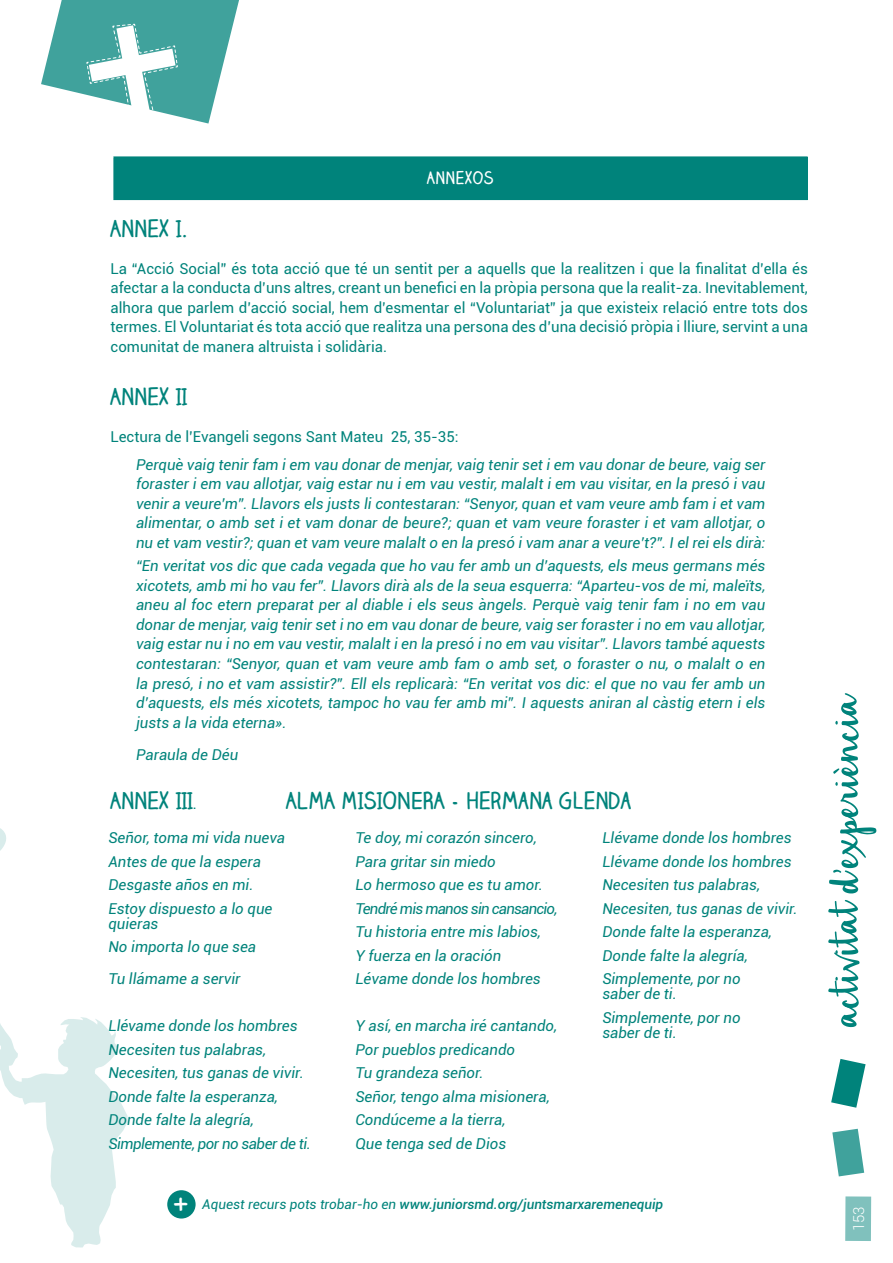
<style>
.page{position:relative;width:893px;height:1263px;background:#fff}
.page>*{position:absolute;margin:0;border:0;box-sizing:border-box;transform-origin:0 0}
.t1{font:65.7px "Hickory Jack";color:#00837b}
.t2{font:700 22.5px "Claire Hand";color:#00837b}
.t3{font:700 16.5px "Claire Hand";letter-spacing:.03em;color:#fff}
.t4{font:italic 15px/23.5px "Roboto";color:#00837b}
.t5{font:15px/19.5px "Roboto";color:#00837b;text-align:justify}
.t6{font:300 15px "Roboto";color:#fff}
.t7{font:italic 500 13.5px "Roboto";color:#00837b}
.s1{font-family:"Roboto";font-weight:400;font-size:15px}
.s2{font-family:"Claire Hand";font-weight:700;font-style:normal;font-size:26.55px;color:#fff}
.s3{font-weight:400}
</style>
<div class="page">
<div style="left:845px;top:1196px;width:26px;height:45px;background:#80c1bd"></div>
<svg style="left:832px;top:1129px;width:32px;height:47px"></svg>
<svg style="left:831px;top:1059px;width:35px;height:49px"></svg>
<svg style="left:0;top:828px;width:128px;height:420px"></svg>
<svg style="left:41px;top:0;width:198px;height:124px"></svg>
<div style="left:114px;top:157px;width:693px;height:42px;background:#00837b"></div>
<hr style="left:113px;top:158px;width:2px;height:41px;background:#00837b">
<hr style="left:113px;top:156px;width:695px;height:2px;background:#00837b">
<hr style="left:806px;top:158px;width:2px;height:41px;background:#00837b">
<hr style="left:113px;top:199px;width:695px;height:1px;background:#00837b">
<div style="left:167px;top:1190px;width:29px;height:28px;background:#00837b;border-radius:50%"></div>
<p class="t3" style="left:427px;top:166px;width:68px">ANNEXOS</p>
<h2 class="t2" style="left:111px;top:213px;width:79px">ANNEX I.</h2>
<p class="t5" style="left:111px;top:258px;width:699px">La “Acció Social” és tota acció que té un sentit per a aquells que la realitzen i que la finalitat d’ella és afectar a la conducta d’uns altres, creant un benefici en la pròpia persona que la realit-za. Inevitablement, alhora que parlem d’acció social, hem d’esmentar el “Voluntariat” ja que existeix relació entre tots dos termes. El Voluntariat és tota acció que realitza una persona des d’una decisió pròpia i lliure, servint a una comunitat de manera altruista i solidària.</p>
<h2 class="t2" style="left:111px;top:381px;width:78px">ANNEX II</h2>
<p class="t5" style="left:111px;top:426px;width:350px">Lectura de l’Evangeli segons Sant Mateu 25, 35-35:</p>
<p class="t4" style="left:136px;top:454px;width:631px;line-height:19.5px;text-align:justify">Perquè vaig tenir fam i em vau donar de menjar, vaig tenir set i em vau donar de beure, vaig ser foraster i em vau allotjar, vaig estar nu i em vau vestir, malalt i em vau visitar, en la presó i vau venir a veure’m”. Llavors els justs li contestaran: “Senyor, quan et vam veure amb fam i et vam alimentar, o amb set i et vam donar de beure?; quan et vam veure foraster i et vam allotjar, o nu et vam vestir?; quan et vam veure malalt o en la presó i vam anar a veure’t?”. I el rei els dirà:</p>
<p class="t4" style="left:136px;top:556px;width:631px;line-height:19.5px;text-align:justify">“En veritat vos dic que cada vegada que ho vau fer amb un d’aquests, els meus germans més xicotets, amb mi ho vau fer”. Llavors dirà als de la seua esquerra: “Aparteu-vos de mi, maleïts, aneu al foc etern preparat per al diable i els seus àngels. Perquè vaig tenir fam i no em vau donar de menjar, vaig tenir set i no em vau donar de beure, vaig ser foraster i no em vau allotjar, vaig estar nu i no em vau vestir, malalt i en la presó i no em vau visitar”. Llavors també aquests contestaran: “Senyor, quan et vam veure amb fam o amb set, o foraster o nu, o malalt o en la presó, i no et vam assistir?”. Ell els replicarà: “En veritat vos dic: el que no vau fer amb un d’aquests, els més xicotets, tampoc ho vau fer amb mi”. I aquests aniran al càstig etern i els justs a la vida eterna».</p>
<p class="t4" style="left:136px;top:742px;width:104px">Paraula de Déu</p>
<h2 class="t2" style="left:111px;top:785px;width:88px">ANNEX III<span class="s1">.</span></h2>
<h2 class="t2" style="left:286px;top:785px;width:346px">ALMA MISIONERA - HERMANA GLENDA</h2>
<p class="t4" style="left:108px;top:825px;width:178px">Señor, toma mi vida nueva<br>Antes de que la espera<br>Desgaste años en mi.<br>Estoy dispuesto a lo que</p>
<p class="t4" style="left:108px;top:911px;width:149px">quieras<br>No importa lo que sea</p>
<p class="t4" style="left:108px;top:966px;width:134px">Tu llámame a servir</p>
<p class="t4" style="left:108px;top:1014px;width:204px">Llévame donde los hombres<br>Necesiten tus palabras,<br>Necesiten, tus ganas de vivir.<br>Donde falte la esperanza,<br>Donde falte la alegría,<br>Simplemente, por no saber de ti.</p>
<p class="t4" style="left:355px;top:825px;width:203px">Te doy, mi corazón sincero,<br>Para gritar sin miedo<br>Lo hermoso que es tu amor.<br>Tendré mis manos sin cansancio,<br>Tu historia entre mis labios,<br>Y fuerza en la oración<br>Lévame donde los hombres</p>
<p class="t4" style="left:355px;top:1014px;width:203px">Y así, en marcha iré cantando,<br>Por pueblos predicando<br>Tu grandeza señor.<br>Señor, tengo alma misionera,<br>Condúceme a la tierra,<br>Que tenga sed de Dios</p>
<p class="t4" style="left:602px;top:825px;width:197px">Llévame donde los hombres<br>Llévame donde los hombres<br>Necesiten tus palabras,<br>Necesiten, tus ganas de vivir.<br>Donde falte la esperanza,<br>Donde falte la alegría,<br>Simplemente, por no</p>
<p class="t4" style="left:602px;top:982px;width:140px">saber de ti.<br>Simplemente, por no</p>
<p class="t4" style="left:602px;top:1020px;width:76px">saber de ti.</p>
<p class="t7" style="left:172px;top:1195px;width:493px"><span class="s2">+</span> <span class="s3">Aquest recurs pots trobar-ho en</span> www.juniorsmd.org/juntsmarxaremenequip</p>
<h1 class="t1" style="left:812px;top:1027px;width:336px;rotate:-90deg">activitat d’experiència</h1>
<p class="t6" style="left:848px;top:1231px;width:26px;rotate:-90deg">153</p>
</div>
